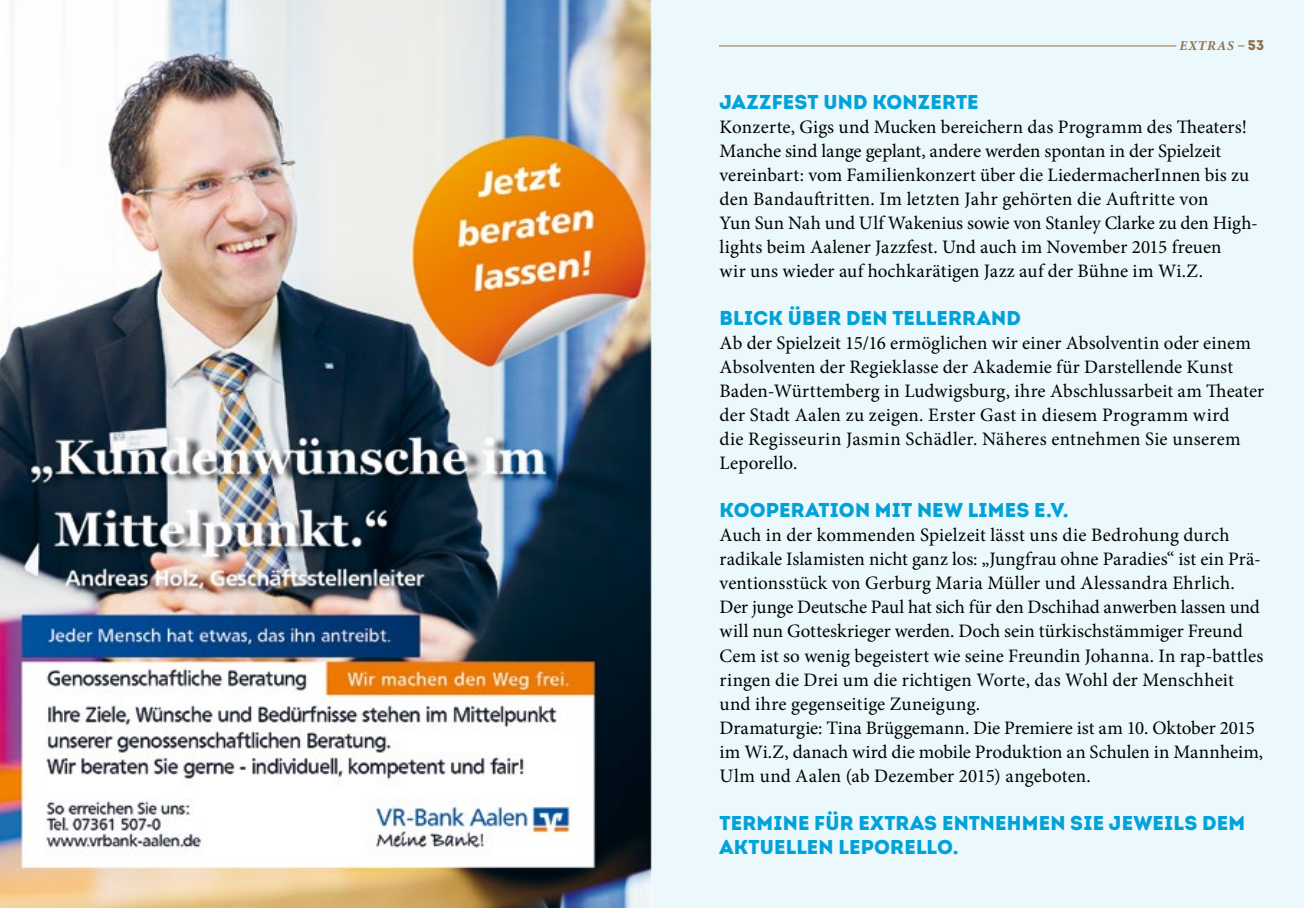
<style>
.page{position:relative;width:1304px;height:908px;background:#fff}
.page>*{position:absolute;margin:0;border:0;box-sizing:border-box;transform-origin:0 0}
.t1{font:900 20px/24px "Intro";letter-spacing:.01em;color:#00a2d8}
.t2{font:19px/24px "Minion Pro";letter-spacing:.005em;color:#000}
.t3{font:italic 700 13.6px "Minion Pro";letter-spacing:.06em;color:#917049}
.s1{font-family:"Intro";font-weight:900;font-style:normal;font-size:14px}
</style>
<div class="page">
<div style="left:0;top:0;width:1304px;height:907px;background:#ebf8fc"></div>
<img style="left:0;top:0;width:652px;height:907px">
<hr style="left:719px;top:45px;width:457px;height:1px;background:#917049">
<p class="t3" style="left:1180px;top:36px;width:86px">EXTRAS <span class="s1">53</span></p>
<p class="t1" style="left:720px;top:90px;width:260px">JAZZFEST UND KONZERTE</p>
<p class="t2" style="left:720px;top:115px;width:540px">Konzerte, Gigs und Mucken bereichern das Programm des Theaters!<br>Manche sind lange geplant, andere werden spontan in der Spielzeit vereinbart: vom Familienkonzert über die LiedermacherInnen bis zu den Bandauftritten. Im letzten Jahr gehörten die Auftritte von<br>Yun Sun Nah und Ulf Wakenius sowie von Stanley Clarke zu den High&shy;lights beim Aalener Jazzfest. Und auch im November 2015 freuen<br>wir uns wieder auf hochkarätigen Jazz auf der Bühne im Wi.Z.</p>
<p class="t1" style="left:720px;top:306px;width:303px">BLICK ÜBER DEN TELLERRAND</p>
<p class="t2" style="left:720px;top:331px;width:546px">Ab der Spielzeit 15/16 ermöglichen wir einer Absolventin oder einem Absolventen der Regieklasse der Akademie für Darstellende Kunst Baden-Württemberg in Ludwigsburg, ihre Abschlussarbeit am Theater der Stadt Aalen zu zeigen. Erster Gast in diesem Programm wird<br>die Regisseurin Jasmin Schädler. Näheres entnehmen Sie unserem Leporello.</p>
<p class="t1" style="left:720px;top:498px;width:351px">KOOPERATION MIT NEW LIMES E.V.</p>
<p class="t2" style="left:720px;top:523px;width:545px">Auch in der kommenden Spielzeit lässt uns die Bedrohung durch radikale Islamisten nicht ganz los: „Jungfrau ohne Paradies“ ist ein Prä&shy;ventionsstück von Gerburg Maria Müller und Alessandra Ehrlich.<br>Der junge Deutsche Paul hat sich für den Dschihad anwerben lassen und will nun Gotteskrieger werden. Doch sein türkischstämmiger Freund Cem ist so wenig begeistert wie seine Freundin Johanna. In rap-battles ringen die Drei um die richtigen Worte, das Wohl der Menschheit und ihre gegenseitige Zuneigung.<br>Dramaturgie: Tina Brüggemann. Die Premiere ist am 10. Oktober 2015 im Wi.Z, danach wird die mobile Produktion an Schulen in Mannheim, Ulm und Aalen (ab Dezember 2015) angeboten.</p>
<p class="t1" style="left:720px;top:810px;width:527px">TERMINE FÜR EXTRAS ENTNEHMEN SIE JEWEILS DEM<br>AKTUELLEN LEPORELLO.</p>
</div>
